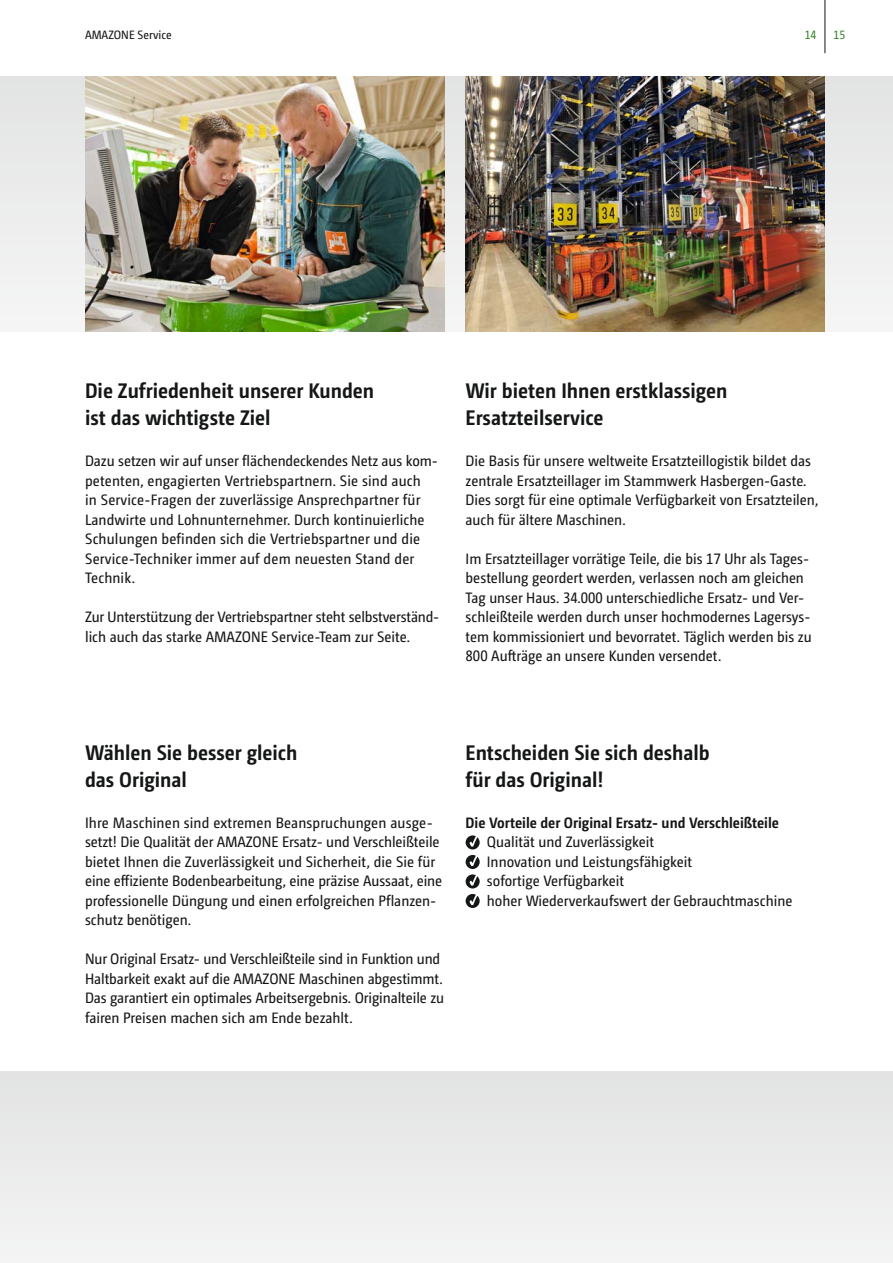
<style>
.page{position:relative;width:893px;height:1263px;background:#fff}
.page>*{position:absolute;margin:0;border:0;box-sizing:border-box;transform-origin:0 0}
.t1{font:700 21px/27px "Camingo Dos Pro S Cd";color:#151616}
.t2{font:15px/19.5px "Camingo Dos Pro S Cd";color:#151616}
.t3{font:700 15px "Camingo Dos Pro S Cd";color:#151616}
.t4{font:12px "Camingo Dos Pro S Cd";color:#151616}
.t5{font:12px "Camingo Dos Pro S Cd";color:#38832b}
</style>
<div class="page">
<div style="left:0;top:77px;width:893px;height:255px;background:#ececec"></div>
<div style="left:0;top:1071px;width:893px;height:192px;background:#ececec"></div>
<img style="left:85px;top:77px;width:359px;height:255px">
<img style="left:466px;top:77px;width:359px;height:255px">
<hr style="left:825px;top:0;width:1px;height:53px;background:#151616">
<svg style="left:466px;top:835px;width:14px;height:14px"></svg>
<svg style="left:466px;top:855px;width:14px;height:33px"></svg>
<svg style="left:466px;top:894px;width:14px;height:14px"></svg>
<p class="t4" style="left:85px;top:30px;width:88px">AMAZONE Service</p>
<p class="t5" style="left:805px;top:30px;width:13px">14</p>
<p class="t5" style="left:833px;top:30px;width:13px">15</p>
<h1 class="t1" style="left:85px;top:379px;width:291px">Die Zufriedenheit unserer Kunden ist das wichtigste Ziel</h1>
<p class="t2" style="left:85px;top:452px;width:354px">Dazu setzen wir auf unser flächendeckendes Netz aus kom&shy;petenten, engagierten Vertriebspartnern. Sie sind auch<br>in Service-Fragen der zuverlässige Ansprechpartner für Landwirte und Lohnunternehmer. Durch kontinuierliche Schulungen befinden sich die Vertriebspartner und die Service-Techniker immer auf dem neuesten Stand der Technik.</p>
<p class="t2" style="left:85px;top:608px;width:356px">Zur Unterstützung der Vertriebspartner steht selbstverständ&shy;lich auch das starke AMAZONE Service-Team zur Seite.</p>
<h1 class="t1" style="left:466px;top:379px;width:263px">Wir bieten Ihnen erstklassigen<br>Ersatzteilservice</h1>
<p class="t2" style="left:466px;top:452px;width:354px">Die Basis für unsere weltweite Ersatzteillogistik bildet das zentrale Ersatzteillager im Stammwerk Hasbergen-Gaste.<br>Dies sorgt für eine optimale Verfügbarkeit von Ersatzteilen, auch für ältere Maschinen.</p>
<p class="t2" style="left:466px;top:550px;width:348px">Im Ersatzteillager vorrätige Teile, die bis 17 Uhr als Tages&shy;bestellung geordert werden, verlassen noch am gleichen Tag unser Haus. 34.000 unterschiedliche Ersatz- und Ver&shy;schleißteile werden durch unser hochmodernes Lagersys&shy;tem kommissioniert und bevorratet. Täglich werden bis zu 800 Aufträge an unsere Kunden versendet.</p>
<h1 class="t1" style="left:85px;top:741px;width:214px">Wählen Sie besser gleich das Original</h1>
<h1 class="t1" style="left:466px;top:741px;width:246px">Entscheiden Sie sich deshalb für das Original!</h1>
<p class="t2" style="left:85px;top:814px;width:359px">Ihre Maschinen sind extremen Beanspruchungen ausge&shy;setzt! Die Qualität der AMAZONE Ersatz- und Verschleißteile bietet Ihnen die Zuverlässigkeit und Sicherheit, die Sie für eine effiziente Bodenbearbeitung, eine präzise Aussaat, eine professionelle Düngung und einen erfolgreichen Pflanzen&shy;schutz benötigen.</p>
<p class="t2" style="left:85px;top:950px;width:361px">Nur Original Ersatz- und Verschleißteile sind in Funktion und Haltbarkeit exakt auf die AMAZONE Maschinen abgestimmt.<br>Das garantiert ein optimales Arbeitsergebnis. Originalteile zu fairen Preisen machen sich am Ende bezahlt.</p>
<p class="t3" style="left:466px;top:816px;width:315px">Die Vorteile der Original Ersatz- und Verschleißteile</p>
<p class="t2" style="left:487px;top:833px;width:307px">Qualität und Zuverlässigkeit<br>Innovation und Leistungsfähigkeit<br>sofortige Verfügbarkeit<br>hoher Wiederverkaufswert der Gebrauchtmaschine</p>
</div>
